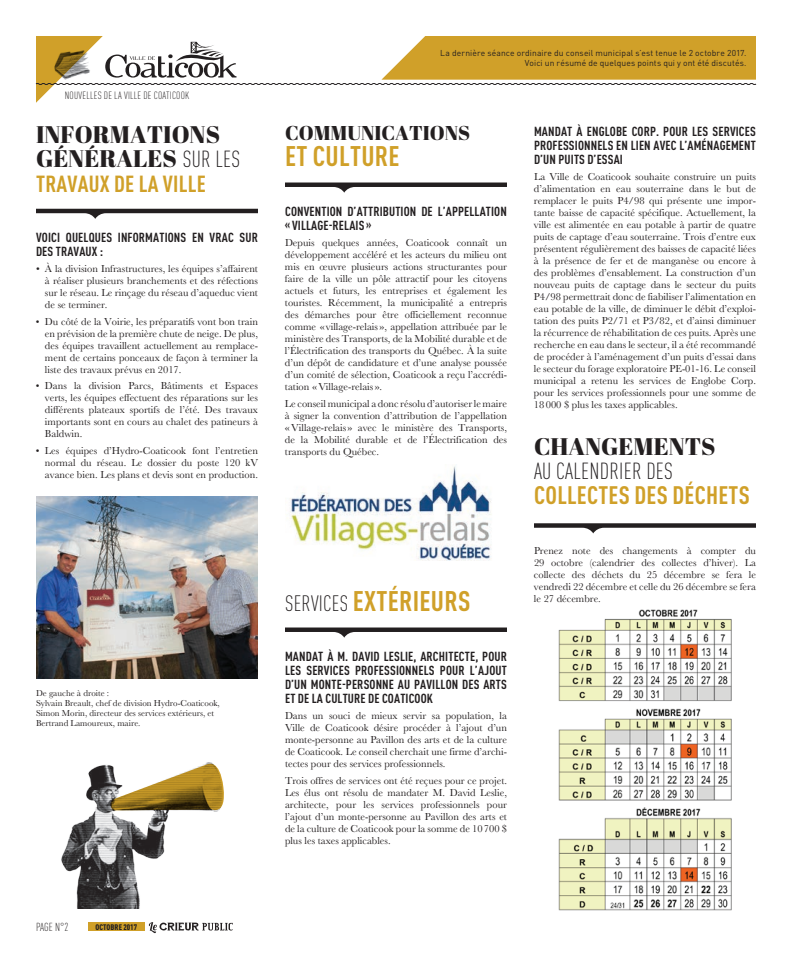
<style>
.page{position:relative;width:792px;height:972px;background:#fff}
.page>*{position:absolute;margin:0;border:0;box-sizing:border-box;transform-origin:0 0}
.t1{font:700 condensed 28px "DINOT";letter-spacing:.01em;color:#d0a029}
.t2{font:700 condensed 25px "DINOT";letter-spacing:.01em;color:#d0a029}
.t3{font:24px/24px "Abril Fatface";color:#231f20}
.t4{font:700 condensed 23px "DINOT";letter-spacing:.01em;color:#d0a029}
.t5{font:300 condensed 23px "DINOT";letter-spacing:.01em;color:#231f20}
.t6{font:20px "Abril Fatface";color:#231f20}
.t7{font:700 condensed 13px/14px "DINOT";letter-spacing:.01em;color:#231f20}
.t8{font:300 condensed 11.5px "DINOT";color:#231f20}
.t9{font:10.5px/12px "Baskerville";color:#231f20;text-align:justify}
.t10{font:300 condensed 10.5px "DINOT";letter-spacing:.02em;color:#231f20}
.t11{font:9px/10px "Baskerville";color:#231f20}
.t12{font:8.5px/10px "DINOT";letter-spacing:.015em;color:#231f20;text-align:right}
.t13{font:900 condensed 8px "DINOT";letter-spacing:.01em;color:#231f20}
.s1{font-family:"DINOT";font-weight:300;font-stretch:condensed;font-size:23px}
.s2{font-weight:300;font-size:22px;color:#231f20}
.s3{font-family:"Bask Old Face"}
</style>
<div class="page">
<svg style="left:35px;top:36px;width:722px;height:67px"></svg>
<svg style="left:149px;top:922px;width:84px;height:11px"></svg>
<div style="left:88px;top:922px;width:56px;height:9px;background:#d0a029"></div>
<svg style="left:36px;top:209px;width:222px;height:10px"></svg>
<img style="left:36px;top:497px;width:222px;height:182px">
<img style="left:290px;top:466px;width:201px;height:94px">
<svg style="left:285px;top:183px;width:222px;height:10px"></svg>
<svg style="left:285px;top:628px;width:222px;height:10px"></svg>
<svg style="left:534px;top:523px;width:222px;height:10px"></svg>
<img style="left:558px;top:609px;width:174px;height:302px">
<img style="left:61px;top:762px;width:157px;height:147px">
<svg style="left:110px;top:763px;width:114px;height:48px"></svg>
<p class="t10" style="left:65px;top:89px;width:126px">NOUVELLES DE LA VILLE DE COATICOOK</p>
<h3 class="t3" style="left:36px;top:122px;width:206px">INFORMATIONS<br>GÉNÉRALES <span class="s1">SUR LES</span></h3>
<h3 class="t4" style="left:36px;top:170px;width:171px">TRAVAUX DE LA VILLE</h3>
<p class="t7" style="left:36px;top:230px;width:223px">VOICI QUELQUES INFORMATIONS EN VRAC SUR<br>DES TRAVAUX :</p>
<p class="t9" style="left:45px;top:263px;width:215px;text-indent:-9px">• À la division Infrastructures, les équipes s’affairent à réaliser plusieurs branchements et des réfections sur le réseau. Le rinçage du réseau d’aqueduc vient de se terminer.</p>
<p class="t9" style="left:45px;top:316px;width:215px;text-indent:-9px">• Du côté de la Voirie, les préparatifs vont bon train en prévision de la première chute de neige. De plus, des équipes travaillent actuellement au remplace&shy;ment de certains ponceaux de façon à terminer la liste des travaux prévus en 2017.</p>
<p class="t9" style="left:45px;top:380px;width:215px;text-indent:-9px">• Dans la division Parcs, Bâtiments et Espaces verts, les équipes effectuent des réparations sur les différents plateaux sportifs de l’été. Des travaux importants sont en cours au chalet des patineurs à Baldwin.</p>
<p class="t9" style="left:45px;top:445px;width:215px;text-indent:-9px">• Les équipes d’Hydro-Coaticook font l’entretien normal du réseau. Le dossier du poste 120 kV avance bien. Les plans et devis sont en production.</p>
<p class="t11" style="left:36px;top:688px;width:185px">De gauche à droite :<br>Sylvain Breault, chef de division Hydro-Coaticook, Simon Morin, directeur des services extérieurs, et Bertrand Lamoureux, maire.</p>
<p class="t12" style="left:440px;top:48px;width:308px">La dernière séance ordinaire du conseil municipal s’est tenue le 2 octobre 2017.<br>Voici un résumé de quelques points qui y ont été discutés.</p>
<h3 class="t6" style="left:285px;top:119px;width:187px">COMMUNICATIONS</h3>
<h1 class="t1" style="left:285px;top:139px;width:116px">ET CULTURE</h1>
<p class="t7" style="left:285px;top:204px;width:223px">CONVENTION D’ATTRIBUTION DE L’APPELLATION « VILLAGE-RELAIS »</p>
<p class="t9" style="left:285px;top:237px;width:224px">Depuis quelques années, Coaticook connaît un développement accéléré et les acteurs du milieu ont mis en œuvre plusieurs actions structurantes pour faire de la ville un pôle attractif pour les citoyens actuels et futurs, les entreprises et également les touristes. Récemment, la municipalité a entrepris des démarches pour être officiellement reconnue comme « village-relais », appellation attribuée par le ministère des Transports, de la Mobilité durable et de l’Électrification des transports du Québec. À la suite d’un dépôt de candidature et d’une analyse poussée d’un comité de sélection, Coaticook a reçu l’accrédi&shy;tation «Village-relais ».</p>
<p class="t9" style="left:285px;top:397px;width:224px">Le conseil municipal a donc résolu d’autoriser le maire à signer la convention d’attribution de l’appellation «Village-relais » avec le ministère des Transports, de la Mobilité durable et de l’Électrification des transports du Québec.</p>
<h1 class="t1" style="left:285px;top:584px;width:187px"><span class="s2">SERVICES</span> EXTÉRIEURS</h1>
<p class="t7" style="left:285px;top:649px;width:223px;text-align:justify">MANDAT À M. DAVID LESLIE, ARCHITECTE, POUR LES SERVICES PROFESSIONNELS POUR L’AJOUT D’UN MONTE-PERSONNE AU PAVILLON DES ARTS ET DE LA CULTURE DE COATICOOK</p>
<p class="t9" style="left:285px;top:710px;width:224px">Dans un souci de mieux servir sa population, la Ville de Coaticook désire procéder à l’ajout d’un monte-personne au Pavillon des arts et de la culture de Coaticook. Le conseil cherchait une firme d’archi&shy;tectes pour des services professionnels.</p>
<p class="t9" style="left:285px;top:774px;width:224px">Trois offres de services ont été reçues pour ce projet.<br>Les élus ont résolu de mandater M. David Leslie, architecte, pour les services professionnels pour l’ajout d’un monte-personne au Pavillon des arts et de la culture de Coaticook pour la somme de 10 700 <span class="s3">$ </span>plus les taxes applicables.</p>
<p class="t7" style="left:534px;top:124px;width:223px;text-align:justify">MANDAT À ENGLOBE CORP. POUR LES SERVICES PROFESSIONNELS EN LIEN AVEC L’AMÉNAGEMENT D’UN PUITS D’ESSAI</p>
<p class="t9" style="left:534px;top:171px;width:224px">La Ville de Coaticook souhaite construire un puits d’alimentation en eau souterraine dans le but de remplacer le puits P4/98 qui présente une impor&shy;tante baisse de capacité spécifique. Actuellement, la ville est alimentée en eau potable à partir de quatre puits de captage d’eau souterraine. Trois d’entre eux présentent régulièrement des baisses de capacité liées à la présence de fer et de manganèse ou encore à des problèmes d’ensablement. La construction d’un nouveau puits de captage dans le secteur du puits P4/98 permettrait donc de fiabiliser l’alimentation en eau potable de la ville, de diminuer le débit d’exploi&shy;tation des puits P2/71 et P3/82, et d’ainsi diminuer la récurrence de réhabilitation de ces puits. Après une recherche en eau dans le secteur, il a été recommandé de procéder à l’aménagement d’un puits d’essai dans le secteur du forage exploratoire PE-01-16. Le conseil municipal a retenu les services de Englobe Corp. pour les services professionnels pour une somme de 18000 <span class="s3">$</span> plus les taxes applicables.</p>
<h3 class="t3" style="left:534px;top:434px;width:183px">CHANGEMENTS</h3>
<h3 class="t5" style="left:534px;top:458px;width:140px">AU CALENDRIER DES</h3>
<h2 class="t2" style="left:534px;top:480px;width:217px">COLLECTES DES DÉCHETS</h2>
<p class="t9" style="left:534px;top:545px;width:224px">Prenez note des changements à compter du 29 octobre (calendrier des collectes d’hiver). La collecte des déchets du 25 décembre se fera le vendredi 22 décembre et celle du 26 décembre se fera le 27 décembre.</p>
<p class="t8" style="left:36px;top:921px;width:5px">PAGE</p>
<p class="t8" style="left:55px;top:921px;width:15px">N°2</p>
<p class="t13" style="left:95px;top:922px;width:43px">OCTOBRE 2017</p>
</div>
